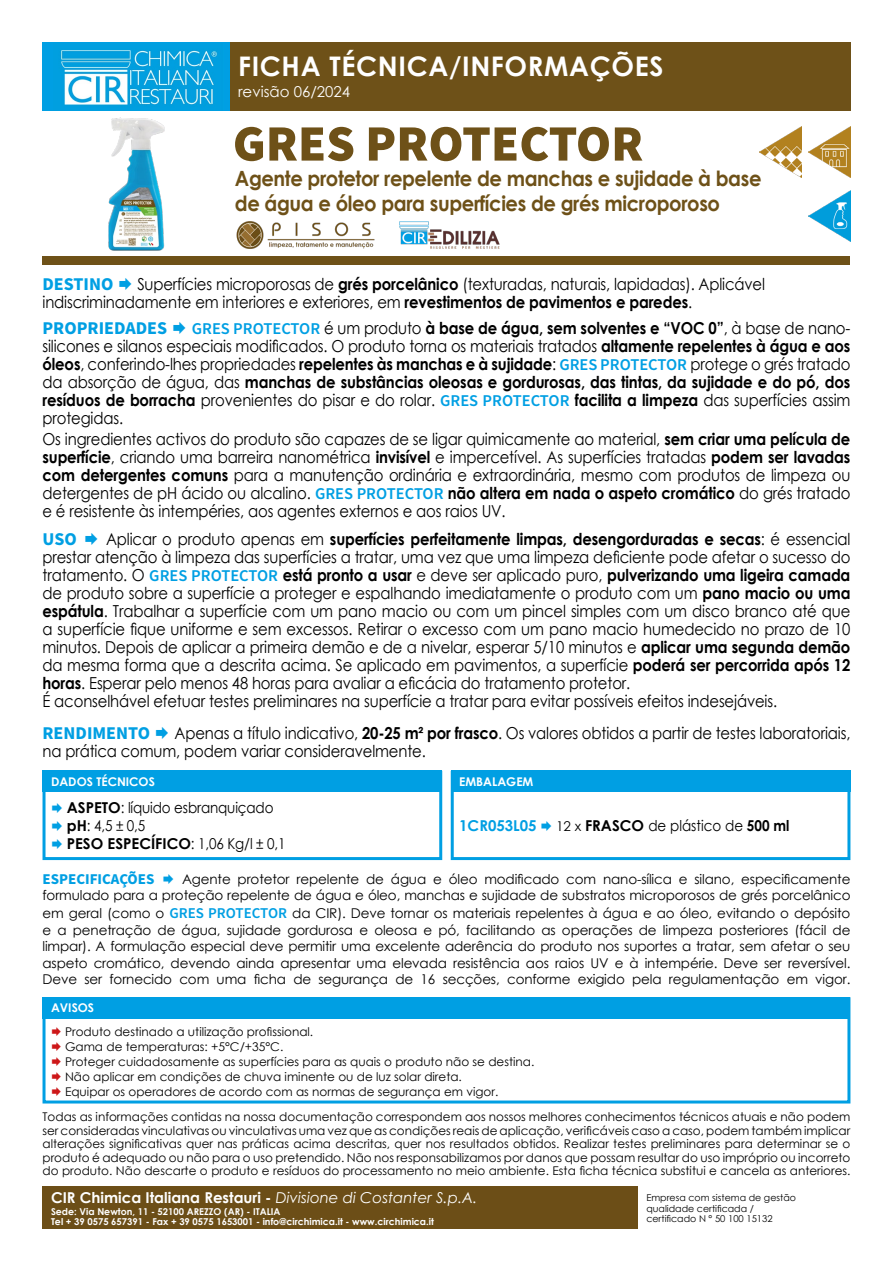
<style>
.page{position:relative;width:893px;height:1263px;background:#fff}
.page>*{position:absolute;margin:0;border:0;box-sizing:border-box;transform-origin:0 0}
.t1{font:900 51px "Source Sans Pro";color:#6e5118}
.t2{font:700 27px "Century Gothic";letter-spacing:.025em;color:#fff}
.t3{font:700 21px/24px "Century Gothic";letter-spacing:-.02em;color:#6e5118;scale:.93 1}
.t4{font:700 18px "Source Sans Pro";color:#009fe3}
.t5{font:16.5px/18px "Century Gothic";letter-spacing:-.01em;color:#000;text-align:justify;scale:.9 1}
.t6{font:15px "Century Gothic";letter-spacing:-.01em;color:#000;scale:.9 1}
.t7{font:700 15px "Century Gothic";color:#fff}
.t8{font:700 15px "Century Gothic";color:#000}
.t9{font:15px "Century Gothic";color:#fff}
.t10{font:700 15px "Source Sans Pro";color:#009fe3}
.t11{font:700 15px "Century Gothic";color:#009fe3}
.t12{font:13.5px/16.5px "Century Gothic";letter-spacing:-.01em;color:#000;text-align:right}
.t13{font:12px/13.5px "Century Gothic";color:#000;text-align:justify}
.t14{font:700 12px "Century Gothic";color:#fff}
.t15{font:700 9.45px "Century Gothic";color:#fff}
.t16{font:9.45px "Century Gothic";color:#000}
.s1{font-weight:700}
.s2{font-family:"Source Sans Pro";font-weight:600;color:#009fe3}
.s3{font-weight:400}
.s4{font-size:13.5px}
.s5{font-family:"Source Sans Pro";font-weight:600;font-size:15px;color:#009fe3}
.s6{font-weight:400;font-style:italic}
</style>
<div class="page">
<img style="left:108px;top:117px;width:57px;height:134px">
<div style="left:230px;top:43px;width:620px;height:68px;background:#6e5118"></div>
<img style="left:236px;top:221px;width:139px;height:28px">
<div style="left:43px;top:256px;width:807px;height:9px;background:#6e5118"></div>
<div style="left:43px;top:771px;width:399px;height:89px;border:3px solid #009fe3"></div>
<div style="left:43px;top:771px;width:399px;height:21px;background:#009fe3"></div>
<div style="left:451px;top:771px;width:399px;height:89px;border:3px solid #009fe3"></div>
<div style="left:451px;top:771px;width:399px;height:21px;background:#009fe3"></div>
<div style="left:43px;top:997px;width:807px;height:106px;border:3px solid #009fe3"></div>
<div style="left:43px;top:997px;width:807px;height:21px;background:#009fe3"></div>
<div style="left:43px;top:43px;width:187px;height:68px;background:#009fe3"></div>
<img style="left:60px;top:50px;width:158px;height:56px">
<img style="left:399px;top:221px;width:101px;height:28px">
<img style="left:809px;top:190px;width:41px;height:51px">
<img style="left:809px;top:127px;width:41px;height:51px">
<img style="left:760px;top:127px;width:41px;height:51px">
<div style="left:43px;top:1186px;width:595px;height:43px;background:#6c4e17"></div>
<p class="t2" style="left:238px;top:46px;width:427px">FICHA TÉCNICA/INFORMAÇÕES</p>
<p class="t9" style="left:238px;top:81px;width:114px">revisão 06/2024</p>
<p class="t1" style="left:233px;top:108px;width:412px">GRES PROTECTOR</p>
<p class="t3" style="left:235px;top:166px;width:568px">Agente protetor repelente de manchas e sujidade à base de água e óleo para superfícies de grés microporoso</p>
<p class="t4" style="left:43px;top:271px;width:72px">DESTINO</p>
<p class="t5" style="left:137px;top:274px;width:699px">Superfícies microporosas de <span class="s1">grés porcelânico</span> (texturadas, naturais, lapidadas). Aplicável</p>
<p class="t5" style="left:43px;top:292px;width:723px">indiscriminadamente em interiores e exteriores, em <span class="s1">revestimentos de pavimentos e paredes</span>.</p>
<p class="t4" style="left:43px;top:316px;width:126px">PROPRIEDADES</p>
<p class="t5" style="left:43px;top:319px;width:899px;text-indent:149px"><span class="s2">GRES PROTECTOR</span> é um produto <span class="s1">à base de água, sem solventes e “VOC 0”</span>, à base de nano&shy;silicones e silanos especiais modificados. O produto torna os materiais tratados <span class="s1">altamente repelentes à água e aos óleos</span>, conferindo-lhes propriedades <span class="s1">repelentes às manchas e à sujidade</span>: <span class="s2">GRES PROTECTOR</span> protege o grés tratado da absorção de água, das <span class="s1">manchas de substâncias oleosas e gordurosas, das tintas, da sujidade e do pó, dos resíduos de borracha</span> provenientes do pisar e do rolar. <span class="s2">GRES PROTECTOR</span> <span class="s1">facilita a limpeza</span> das superfícies assim protegidas.</p>
<p class="t5" style="left:43px;top:430px;width:899px">Os ingredientes activos do produto são capazes de se ligar quimicamente ao material, <span class="s1">sem criar uma película de superfície</span>, criando uma barreira nanométrica <span class="s1">invisível</span> e impercetível. As superfícies tratadas <span class="s1">podem ser lavadas com detergentes comuns</span> para a manutenção ordinária e extraordinária, mesmo com produtos de limpeza ou detergentes de pH ácido ou alcalino. <span class="s2">GRES PROTECTOR</span> <span class="s1">não altera em nada o aspeto cromático</span> do grés tratado e é resistente às intempéries, aos agentes externos e aos raios UV.</p>
<p class="t4" style="left:43px;top:526px;width:36px">USO</p>
<p class="t5" style="left:43px;top:529px;width:899px;text-indent:64px">Aplicar o produto apenas em <span class="s1">superfícies perfeitamente limpas, desengorduradas e secas</span>: é essencial prestar atenção à limpeza das superfícies a tratar, uma vez que uma limpeza deficiente pode afetar o sucesso do tratamento. O <span class="s2">GRES PROTECTOR</span> <span class="s1">está pronto a usar</span> e deve ser aplicado puro, <span class="s1">pulverizando uma ligeira camada </span>de produto sobre a superfície a proteger e espalhando imediatamente o produto com um <span class="s1">pano macio ou uma espátula</span>. Trabalhar a superfície com um pano macio ou com um pincel simples com um disco branco até que a superfície fique uniforme e sem excessos. Retirar o excesso com um pano macio humedecido no prazo de 10 minutos. Depois de aplicar a primeira demão e de a nivelar, esperar 5/10 minutos e <span class="s1">aplicar uma segunda demão </span>da mesma forma que a descrita acima. Se aplicado em pavimentos, a superfície <span class="s1">poderá ser percorrida após 12 horas</span>. Esperar pelo menos 48 horas para avaliar a eficácia do tratamento protetor.</p>
<p class="t5" style="left:43px;top:691px;width:818px">É aconselhável efetuar testes preliminares na superfície a tratar para evitar possíveis efeitos indesejáveis.</p>
<p class="t4" style="left:43px;top:721px;width:109px">RENDIMENTO</p>
<p class="t5" style="left:43px;top:724px;width:899px;text-indent:132px">Apenas a título indicativo, <span class="s1">20-25 m² por frasco</span>. Os valores obtidos a partir de testes laboratoriais, na prática comum, podem variar consideravelmente.</p>
<p class="t14" style="left:51px;top:772px;width:105px">DADOS TÉCNICOS</p>
<p class="t6" style="left:67px;top:797px;width:231px"><span class="s1">ASPETO</span>: líquido esbranquiçado</p>
<p class="t6" style="left:67px;top:815px;width:89px"><span class="s1">pH</span>: 4,5 ± 0,5</p>
<p class="t8" style="left:67px;top:832px;width:220px">PESO ESPECÍFICO<span class="s3">: 1,06 Kg/l ± 0,1</span></p>
<p class="t14" style="left:459px;top:772px;width:76px">EMBALAGEM</p>
<p class="t11" style="left:459px;top:814px;width:79px">1CR053L05</p>
<p class="t6" style="left:556px;top:815px;width:260px"><span class="s4">12 x</span> <span class="s1">FRASCO</span> de plástico de <span class="s1">500 ml</span></p>
<p class="t10" style="left:43px;top:869px;width:114px">ESPECIFICAÇÕES</p>
<p class="t12" style="left:43px;top:870px;width:809px">Agente protetor repelente de água e óleo modificado com nano-sílica e silano, especificamente<br>formulado para a proteção repelente de água e óleo, manchas e sujidade de substratos microporosos de grés porcelânico</p>
<p class="t12" style="left:43px;top:905px;width:809px;text-align:justify">em geral (como o <span class="s5">GRES PROTECTOR</span> da CIR). Deve tornar os materiais repelentes à água e ao óleo, evitando o depósito e a penetração de água, sujidade gordurosa e oleosa e pó, facilitando as operações de limpeza posteriores (fácil de limpar). A formulação especial deve permitir uma excelente aderência do produto nos suportes a tratar, sem afetar o seu aspeto cromático, devendo ainda apresentar uma elevada resistência aos raios UV e à intempérie. Deve ser reversível.<br>Deve ser fornecido com uma ficha de segurança de 16 secções, conforme exigido pela regulamentação em vigor.</p>
<p class="t14" style="left:51px;top:999px;width:45px">AVISOS</p>
<p class="t13" style="left:65px;top:1024px;width:250px">Produto destinado a utilização profissional.</p>
<p class="t13" style="left:65px;top:1039px;width:220px">Gama de temperaturas: +5°C/+35°C.</p>
<p class="t13" style="left:65px;top:1054px;width:471px">Proteger cuidadosamente as superfícies para as quais o produto não se destina.</p>
<p class="t13" style="left:65px;top:1069px;width:398px">Não aplicar em condições de chuva iminente ou de luz solar direta.</p>
<p class="t13" style="left:65px;top:1084px;width:435px">Equipar os operadores de acordo com as normas de segurança em vigor.</p>
<p class="t13" style="left:43px;top:1110px;width:809px">Todas as informações contidas na nossa documentação correspondem aos nossos melhores conhecimentos técnicos atuais e não podem ser consideradas vinculativas ou vinculativas uma vez que as condições reais de aplicação, verificáveis caso a caso, podem também implicar alterações significativas quer nas práticas acima descritas, quer nos resultados obtidos. Realizar testes preliminares para determinar se o produto é adequado ou não para o uso pretendido. Não nos responsabilizamos por danos que possam resultar do uso impróprio ou incorreto do produto. Não descarte o produto e resíduos do processamento no meio ambiente. Esta ficha técnica substitui e cancela as anteriores.</p>
<p class="t7" style="left:51px;top:1186px;width:428px">CIR Chimica Italiana Restauri - <span class="s6">Divisione di Costanter S.p.A.</span></p>
<p class="t15" style="left:51px;top:1204px;width:231px">Sede: Via Newton, 11 - 52100 AREZZO (AR) - ITALIA</p>
<p class="t15" style="left:51px;top:1215px;width:384px">Tel + 39 0575 657391 - Fax + 39 0575 1653001 - info@circhimica.it - www.circhimica.it</p>
<p class="t16" style="left:646px;top:1191px;width:151px">Empresa com sistema de gestão</p>
<p class="t16" style="left:646px;top:1201px;width:109px">qualidade certificada /</p>
<p class="t16" style="left:646px;top:1212px;width:128px">certificado N ° 50 100 15132</p>
</div>
